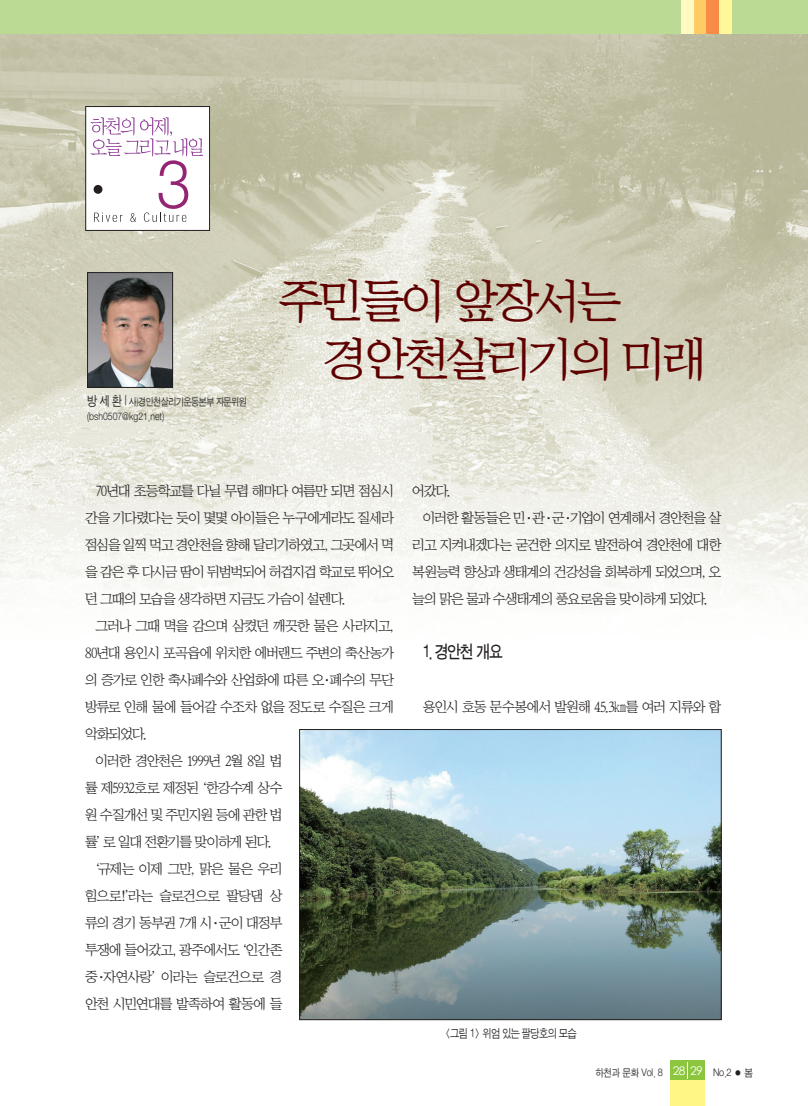
<style>
.page{position:relative;width:808px;height:1106px;background:#fff}
.page>*{position:absolute;margin:0;border:0;box-sizing:border-box;transform-origin:0 0}
.t1{font:48px/57.6px "San Ns B";letter-spacing:-.075em;color:#5f0000}
.t2{font:18px "Sand Tg";color:#231f20;scale:.85 1}
.t3{font:14.25px/27px "San Ns M";letter-spacing:-.075em;color:#231f20;text-align:justify}
.t4{font:14.25px "San Ns M";letter-spacing:-.055em;color:#231f20}
.t5{font:12px "Sand Jg";letter-spacing:-.05em;color:#231f20;scale:.85 1}
.t6{font:12px "Century Gothic";color:#fff}
.t7{font:10.5px/15px "Sand Jg";letter-spacing:-.05em;color:#231f20;scale:.85 1}
.t8{font:10.5px "Sand Jg";letter-spacing:-.025em;color:#231f20;scale:.9 1}
.s1{font-size:13.5px}
.s2{font-family:"Sand Jg"}
</style>
<div class="page">
<div style="left:0;top:0;width:808px;height:34px;background:#bbda93"></div>
<div style="left:719px;top:0;width:12px;height:34px;background:#fff79a"></div>
<div style="left:706px;top:0;width:13px;height:34px;background:#f68c45"></div>
<div style="left:693px;top:0;width:13px;height:34px;background:#fecb64"></div>
<div style="left:681px;top:0;width:13px;height:34px;background:#fffac1"></div>
<div style="left:671px;top:1060px;width:34px;height:46px;background:#fff685"></div>
<div style="left:671px;top:1060px;width:34px;height:20px;background:#8bc63e"></div>
<img style="left:0;top:34px;width:808px;height:566px">
<img style="left:89px;top:274px;width:82px;height:111px">
<div style="left:87px;top:272px;width:86px;height:115px;border:1px solid #231f20"></div>
<div style="left:86px;top:106px;width:124px;height:124px;background:#fff"></div>
<div style="left:86px;top:106px;width:124px;height:125px;border:1px solid #231f20"></div>
<svg style="left:90px;top:117px;width:113px;height:105px"></svg>
<img style="left:301px;top:731px;width:418px;height:287px">
<div style="left:299px;top:729px;width:422px;height:291px;border:1px solid #231f20"></div>
<p class="t7" style="left:87px;top:394px;width:189px"><span class="s1">방 세 환 |</span> 사)경안천살리기운동본부 자문위원 (bsh0507@kg21.net)</p>
<h1 class="t1" style="left:324px;top:272px;width:386px;text-indent:-45px">주민들이 앞장서는 경안천살리기의 미래</h1>
<p class="t3" style="left:85px;top:477px;width:311px;text-indent:11px">70년대 초등학교를 다닐 무렵 해마다 여름만 되면 점심시 간을 기다렸다는 듯이 몇몇 아이들은 누구에게라도 질세라 점심을 일찍 먹고 경안천을 향해 달리기하였고, 그곳에서 멱 을 감은 후 다시금 땀이 뒤범벅되어 허겁지겁 학교로 뛰어오 던 그때의 모습을 생각하면 지금도 가슴이 설렌다.</p>
<p class="t3" style="left:96px;top:612px;width:300px">그러나 그때 멱을 감으며 삼켰던 깨끗한 물은 사라지고,</p>
<p class="t3" style="left:85px;top:639px;width:311px">80년대 용인시 포곡읍에 위치한 에버랜드 주변의 축산농가</p>
<p class="t3" style="left:85px;top:666px;width:311px">의 증가로 인한 축사폐수와 산업화에 따른 오<span class="s2">·</span>폐수의 무단</p>
<p class="t4" style="left:85px;top:700px;width:311px">방류로 인해 물에 들어갈 수조차 없을 정도로 수질은 크게</p>
<p class="t3" style="left:85px;top:720px;width:64px">악화되었다.</p>
<p class="t3" style="left:96px;top:747px;width:189px">이러한 경안천은 1999년 2월 8일 법</p>
<p class="t3" style="left:85px;top:774px;width:199px">률 제5932호로 제정된 ‘한강수계 상수</p>
<p class="t3" style="left:85px;top:801px;width:199px">원 수질개선 및 주민지원 등에 관한 법</p>
<p class="t3" style="left:85px;top:828px;width:189px">률’ 로 일대 전환기를 맞이하게 된다.</p>
<p class="t3" style="left:96px;top:855px;width:188px">‘규제는 이제 그만, 맑은 물은 우리</p>
<p class="t3" style="left:85px;top:882px;width:199px">힘으로!’라는 슬로건으로 팔당댐 상</p>
<p class="t3" style="left:85px;top:909px;width:199px">류의 경기 동부권 7개 시<span class="s2">·</span>군이 대정부</p>
<p class="t3" style="left:85px;top:936px;width:199px">투쟁에 들어갔고, 광주에서도 ‘인간존</p>
<p class="t3" style="left:85px;top:963px;width:199px">중<span class="s2">·</span>자연사랑’ 이라는 슬로건으로 경</p>
<p class="t3" style="left:85px;top:990px;width:199px">안천 시민연대를 발족하여 활동에 들</p>
<p class="t3" style="left:412px;top:477px;width:40px">어갔다.</p>
<p class="t3" style="left:423px;top:504px;width:300px">이러한 활동들은 민<span class="s2">·</span>관<span class="s2">·</span>군<span class="s2">·</span>기업이 연계해서 경안천을 살</p>
<p class="t3" style="left:412px;top:531px;width:311px">리고 지켜내겠다는 굳건한 의지로 발전하여 경안천에 대한</p>
<p class="t3" style="left:412px;top:558px;width:311px">복원능력 향상과 생태계의 건강성을 회복하게 되었으며, 오</p>
<p class="t3" style="left:412px;top:585px;width:297px">늘의 맑은 물과 수생태계의 풍요로움을 맞이하게 되었다.</p>
<p class="t2" style="left:423px;top:643px;width:96px">1. 경안천 개요</p>
<p class="t3" style="left:423px;top:693px;width:300px">용인시 호동 문수봉에서 발원해 45.3㎞를 여러 지류와 합</p>
<p class="t5" style="left:445px;top:1027px;width:157px">&lt;그림 1&gt; 위엄 있는 팔당호의 모습</p>
<p class="t6" style="left:673px;top:1062px;width:32px">28 29</p>
<p class="t8" style="left:595px;top:1067px;width:76px">하천과 문화 Vol. 8</p>
<p class="t8" style="left:713px;top:1067px;width:46px">No.2 ● 봄</p>
</div>
